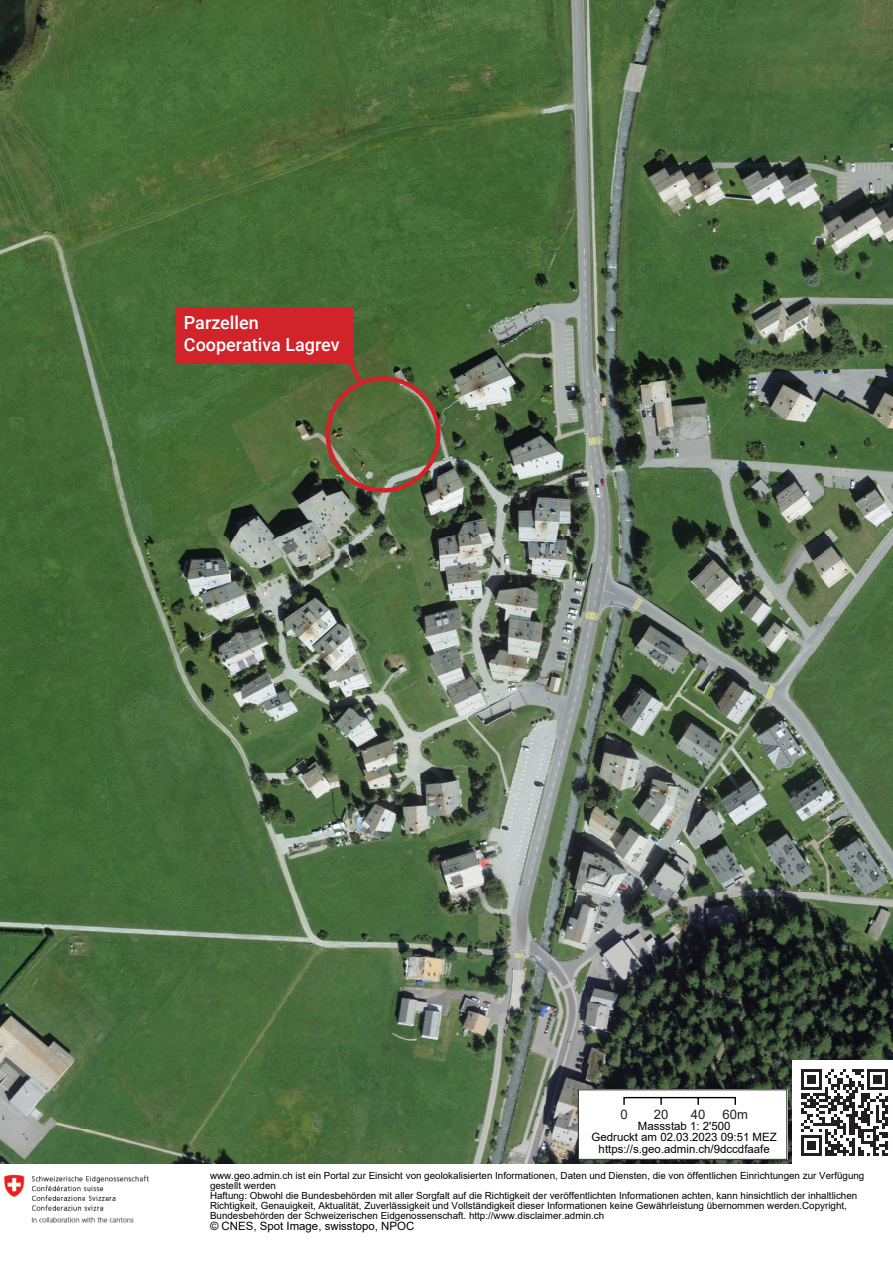
<style>
.page{position:relative;width:893px;height:1263px;background:#fff}
.page>*{position:absolute;margin:0;border:0;box-sizing:border-box;transform-origin:0 0}
.t1{font:500 18px/21.6px "Roboto";color:#fff}
.t2{font:13.05px "Arial";color:#231f20}
.t3{font:11.4px/11.4px "Arial";color:#000;text-align:center}
.t4{font:9.75px/9.8px "Arial";color:#000}
</style>
<div class="page">
<img style="left:0;top:0;width:893px;height:1163px">
<img style="left:4px;top:1174px;width:145px;height:49px">
<img style="left:792px;top:1060px;width:101px;height:103px">
<div style="left:578px;top:1089px;width:209px;height:71px;background:#fff"></div>
<hr style="left:578px;top:1089px;width:209px;height:1px;background:#231f20">
<hr style="left:578px;top:1159px;width:209px;height:1px;background:#231f20">
<hr style="left:786px;top:1089px;width:1px;height:71px;background:#231f20">
<hr style="left:578px;top:1089px;width:1px;height:71px;background:#231f20">
<svg style="left:623px;top:1096px;width:113px;height:9px"></svg>
<div style="left:326px;top:376px;width:115px;height:117px;border:4px solid #d1232a;border-radius:50%"></div>
<div style="left:175px;top:307px;width:179px;height:57px;background:#d1232a"></div>
<svg style="left:344px;top:353px;width:23px;height:38px"></svg>
<h1 class="t1" style="left:184px;top:311px;width:157px">Parzellen<br>Cooperativa Lagrev</h1>
<h2 class="t2" style="left:620px;top:1105px;width:9px">0</h2>
<h2 class="t2" style="left:654px;top:1105px;width:16px">20</h2>
<h2 class="t2" style="left:691px;top:1105px;width:16px">40</h2>
<h2 class="t2" style="left:723px;top:1105px;width:27px">60m</h2>
<p class="t3" style="left:592px;top:1120px;width:187px">Massstab 1: 2'500<br>Gedruckt am 02.03.2023 09:51 MEZ https://s.geo.admin.ch/9dccdfaafe</p>
<p class="t4" style="left:210px;top:1171px;width:656px">www.geo.admin.ch ist ein Portal zur Einsicht von geolokalisierten Informationen, Daten und Diensten, die von öffentlichen Einrichtungen zur Verfügung gestellt werden<br>Haftung: Obwohl die Bundesbehörden mit aller Sorgfalt auf die Richtigkeit der veröffentlichten Informationen achten, kann hinsichtlich der inhaltlichen Richtigkeit, Genauigkeit, Aktualität, Zuverlässigkeit und Vollständigkeit dieser Informationen keine Gewährleistung übernommen werden.Copyright, Bundesbehörden der Schweizerischen Eidgenossenschaft. http://www.disclaimer.admin.ch</p>
<p class="t3" style="left:210px;top:1220px;width:206px">© CNES, Spot Image, swisstopo, NPOC</p>
</div>
